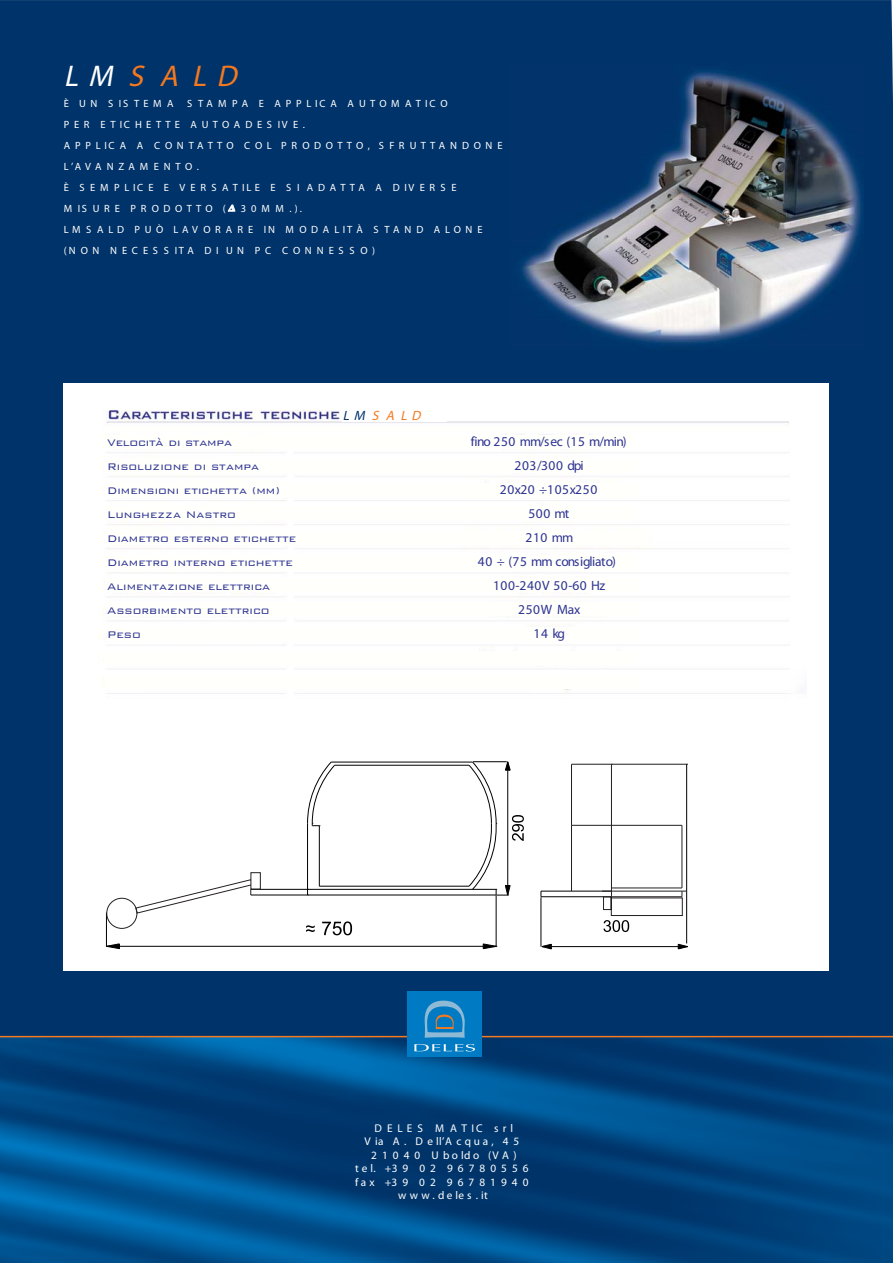
<style>
.page{position:relative;width:893px;height:1263px;background:#fff}
.page>*{position:absolute;margin:0;border:0;box-sizing:border-box;transform-origin:0 0}
.t1{font:italic 30px "Eurostile Bold Extended Two";color:#f47920}
.t2{font:condensed 13.5px/24px "Eurostile";letter-spacing:.045em;color:#2d3392;text-align:center}
.t3{font:italic 13.5px "Eurostile Bold Extended Two";color:#f47920}
.t4{font:300 12.75px/24px "Bank Gothic BT";color:#2d3392}
.t5{font:11.25px/13.5px "Eurostile Extended Two";letter-spacing:.395em;color:#fff;text-align:center}
.t6{font:11.25px "Eurostile Bold Extended Two";letter-spacing:.4em;color:#fff}
.t7{font:10.5px/21px "Eurostile Bold Extended Two";letter-spacing:.445em;color:#fff}
.s1{color:#fff}
.s2{font-family:"Cooper Black Std";font-style:italic}
.s3{color:#003369}
</style>
<div class="page">
<div style="left:0;top:0;width:893px;height:1038px;background:#003369"></div>
<img style="left:0;top:1038px;width:893px;height:225px">
<hr style="left:0;top:1036px;width:893px;height:1px;background:#f47920">
<div style="left:407px;top:991px;width:74px;height:66px;background:#007ac2"></div>
<svg style="left:425px;top:1001px;width:40px;height:37px"></svg>
<svg style="left:414px;top:1044px;width:61px;height:7px"></svg>
<img style="left:512px;top:64px;width:351px;height:285px">
<svg style="left:228px;top:205px;width:7px;height:7px"></svg>
<div style="left:64px;top:383px;width:765px;height:588px;background:#fff"></div>
<img style="left:103px;top:410px;width:687px;height:284px">
<hr style="left:496px;top:895px;width:1px;height:52px;background:#000">
<hr style="left:106px;top:913px;width:1px;height:33px;background:#000">
<svg style="left:105px;top:944px;width:15px;height:5px"></svg>
<hr style="left:106px;top:946px;width:390px;height:1px;background:#000">
<svg style="left:483px;top:944px;width:15px;height:5px"></svg>
<svg style="left:306px;top:925px;width:9px;height:7px"></svg>
<svg style="left:322px;top:921px;width:30px;height:14px"></svg>
<hr style="left:251px;top:895px;width:56px;height:1px;background:#000">
<hr style="left:251px;top:889px;width:56px;height:1px;background:#000">
<svg style="left:307px;top:761px;width:217px;height:135px"></svg>
<hr style="left:541px;top:891px;width:70px;height:1px;background:#000">
<hr style="left:541px;top:896px;width:70px;height:1px;background:#000">
<hr style="left:571px;top:825px;width:1px;height:66px;background:#231f20">
<hr style="left:571px;top:764px;width:115px;height:1px;background:#231f20">
<hr style="left:571px;top:764px;width:1px;height:61px;background:#231f20">
<hr style="left:611px;top:825px;width:71px;height:1px;background:#231f20">
<hr style="left:611px;top:888px;width:71px;height:1px;background:#231f20">
<hr style="left:682px;top:828px;width:1px;height:60px;background:#231f20">
<hr style="left:611px;top:764px;width:1px;height:127px;background:#231f20">
<hr style="left:571px;top:825px;width:40px;height:1px;background:#231f20">
<svg style="left:542px;top:944px;width:10px;height:5px"></svg>
<svg style="left:678px;top:944px;width:10px;height:5px"></svg>
<hr style="left:541px;top:897px;width:1px;height:50px;background:#000">
<hr style="left:686px;top:764px;width:1px;height:179px;background:#000">
<hr style="left:542px;top:946px;width:146px;height:1px;background:#000">
<svg style="left:602px;top:891px;width:85px;height:41px"></svg>
<div style="left:106px;top:898px;width:31px;height:31px;border:1px solid #231f20;border-radius:50%"></div>
<svg style="left:135px;top:879px;width:118px;height:35px"></svg>
<div style="left:251px;top:872px;width:10px;height:17px;border:1px solid #231f20"></div>
<div style="left:102px;top:435px;width:534px;height:13px;background:#fffffb"></div>
<div style="left:104px;top:459px;width:533px;height:14px;background:#fffffb"></div>
<div style="left:105px;top:484px;width:533px;height:13px;background:#fffffb"></div>
<div style="left:104px;top:507px;width:533px;height:13px;background:#fffffb"></div>
<div style="left:106px;top:531px;width:540px;height:14px;background:#fffffb"></div>
<div style="left:104px;top:555px;width:533px;height:15px;background:#fffffb"></div>
<div style="left:105px;top:578px;width:533px;height:14px;background:#fffffb"></div>
<div style="left:107px;top:602px;width:533px;height:13px;background:#fffffb"></div>
<div style="left:107px;top:627px;width:533px;height:14px;background:#fffffb"></div>
<div style="left:105px;top:652px;width:533px;height:13px;background:#fffffb"></div>
<div style="left:105px;top:676px;width:533px;height:13px;background:#fffffb"></div>
<div style="left:343px;top:389px;width:104px;height:33px;background:#fff"></div>
<h1 class="t1" style="left:64px;top:64px;width:180px"><span class="s1">LM</span>SALD</h1>
<p class="t7" style="left:64px;top:93px;width:111px">È UN SISTEMA</p>
<p class="t7" style="left:64px;top:93px;width:440px;text-indent:123px">STAMPA E APPLICA AUTOMATICO<br>PER ETICHETTE AUTOADESIVE.<br>APPLICA A CONTATTO COL PRODOTTO, SFRUTTANDONE L’AVANZAMENTO.<br>È SEMPLICE E VERSATILE E SI ADATTA A DIVERSE MISURE PRODOTTO (<span class="s2">Δ</span>30MM.).<br>LMSALD PUÒ LAVORARE IN MODALITÀ STAND ALONE (NON NECESSITA DI UN PC CONNESSO)</p>
<p class="t4" style="left:107px;top:430px;width:190px">Velocità di stampa<br>Risoluzione di stampa<br>Dimensioni etichetta (mm)<br>Lunghezza Nastro<br>Diametro esterno etichette<br>Diametro interno etichette<br>Alimentazione elettrica<br>Assorbimento elettrico<br>Peso</p>
<p class="t3" style="left:343px;top:410px;width:82px"><span class="s3">LM</span>SALD</p>
<p class="t2" style="left:471px;top:431px;width:157px">fino 250 mm/sec (15 m/min)<br>203/300 dpi<br>20x20 ÷105x250<br>500 mt<br>210 mm<br>40 ÷ (75 mm consigliato)<br>100-240V 50-60 Hz<br>250W Max<br>14 kg</p>
<p class="t6" style="left:374px;top:1124px;width:140px">DELES MATIC srl</p>
<p class="t5" style="left:355px;top:1135px;width:175px">Via A. Dell’Acqua, 4 5<br>21040 Uboldo (VA)<br>tel. +39 02 96780556 fax +39 02 96781940 www.deles.it</p>
</div>
